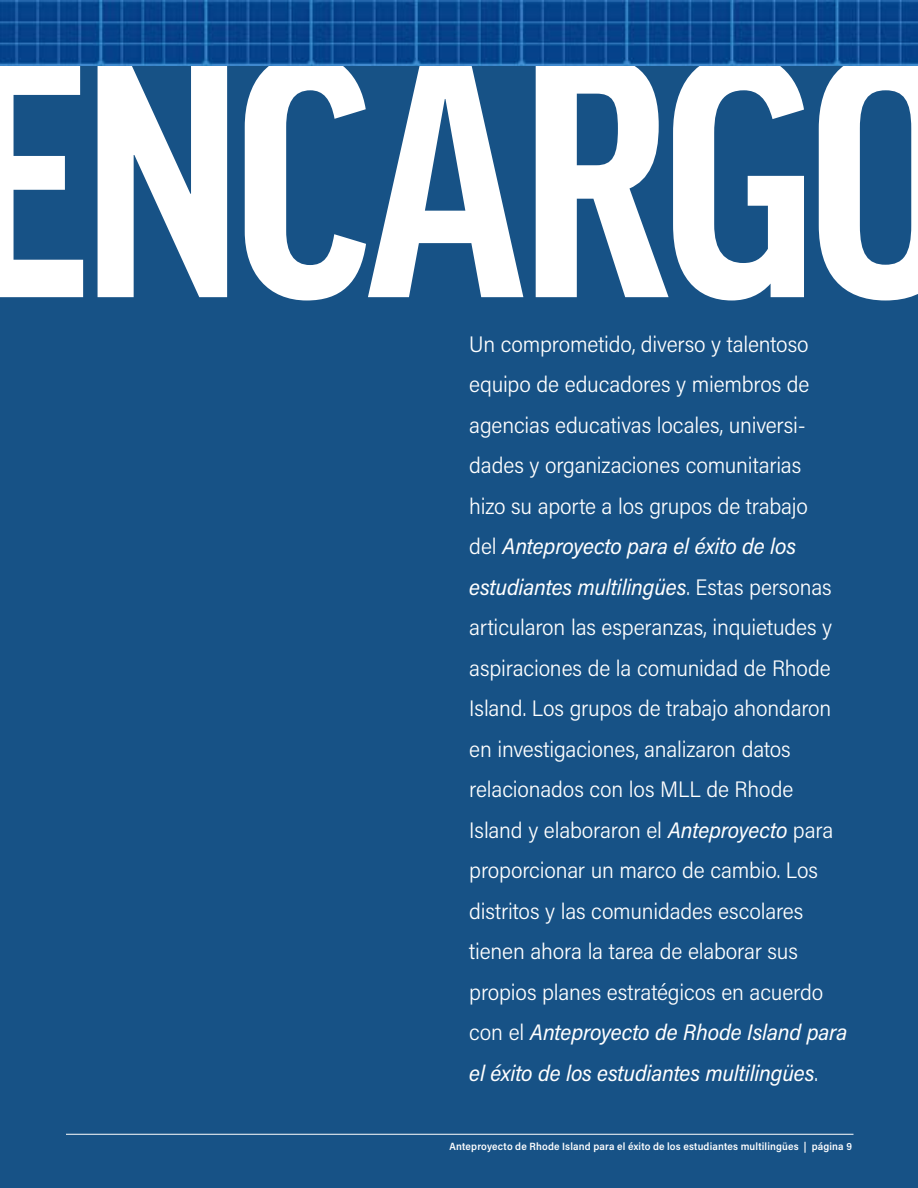
<style>
.page{position:relative;width:918px;height:1188px;background:#fff}
.page>*{position:absolute;margin:0;border:0;box-sizing:border-box;transform-origin:0 0}
.t1{font:700 condensed 331.5px "Good Pro";letter-spacing:-.03em;color:#fff}
.t2{font:300 22.5px/40.5px "Acumin Pro Semi Cond";letter-spacing:-.01em;color:#fff}
.t3{font:600 10.5px "Acumin Pro Semi Cond";letter-spacing:.015em;color:#fff}
.s1{font-weight:400;font-style:italic}
</style>
<div class="page">
<div style="left:0;top:5px;width:918px;height:1183px;background:#175286"></div>
<hr style="left:66px;top:1134px;width:788px;height:1px;background:#fff">
<img style="left:0;top:0;width:918px;height:65px">
<h1 class="t1" style="left:-44px;top:-6px;width:1010px">ENCARGO</h1>
<p class="t2" style="left:469px;top:323px;width:380px">Un comprometido, diverso y talentoso equipo de educadores y miembros de agencias educativas locales, universi&shy;dades y organizaciones comunitarias<br>hizo su aporte a los grupos de trabajo<br>del <span class="s1">Anteproyecto para el éxito de los estudiantes multilingües</span>. Estas personas articularon las esperanzas, inquietudes y aspiraciones de la comunidad de Rhode Island. Los grupos de trabajo ahondaron en investigaciones, analizaron datos relacionados con los MLL de Rhode Island y elaboraron el <span class="s1">Anteproyecto</span> para proporcionar un marco de cambio. Los distritos y las comunidades escolares tienen ahora la tarea de elaborar sus propios planes estratégicos en acuerdo con el <span class="s1">Anteproyecto de Rhode Island para el éxito de los estudiantes multilingües</span>.</p>
<p class="t3" style="left:450px;top:1139px;width:404px">Anteproyecto de Rhode Island para el éxito de los estudiantes multilingües | página 9</p>
</div>
